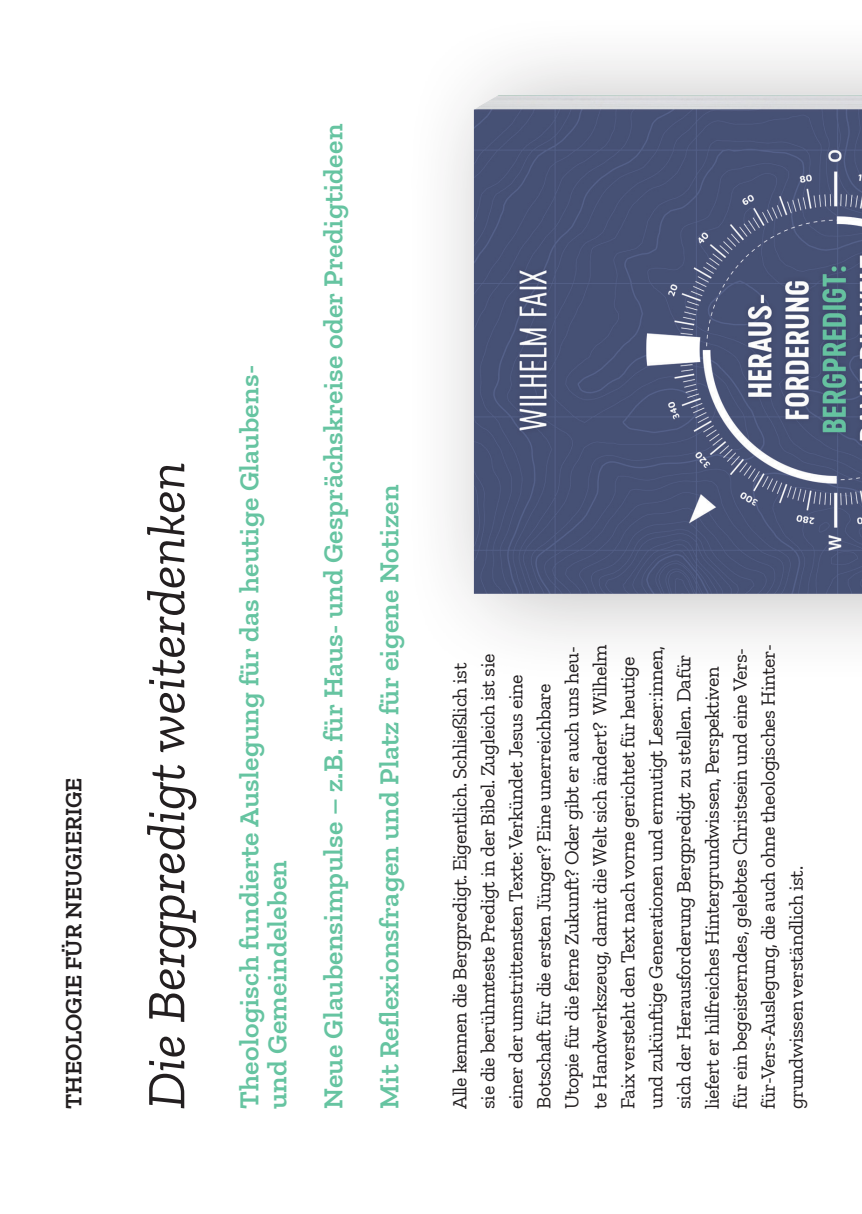
<style>
.page{position:relative;width:862px;height:1214px;background:#fff}
.page>*{position:absolute;margin:0;border:0;box-sizing:border-box;transform-origin:0 0}
.t1{font:italic 54px "Zilla Slab";color:#231f20}
.t2{font:600 28px/28px "Zilla Slab";letter-spacing:.01em;color:#66c4a1}
.t3{font:600 24px "Zilla Slab";color:#231f20}
.t4{font:20px/28px "Zilla Slab";letter-spacing:-.02em;color:#231f20}
</style>
<div class="page">
<img style="left:449px;top:58px;width:413px;height:565px">
<p class="t3" style="left:60px;top:1108px;width:333px;rotate:-90deg">THEOLOGIE FÜR NEUGIERIGE</p>
<h1 class="t1" style="left:137px;top:1108px;width:648px;rotate:-90deg">Die Bergpredigt weiterdenken</h1>
<h2 class="t2" style="left:235px;top:1108px;width:745px;rotate:-90deg">Theologisch fundierte Auslegung für das heutige Glaubens&shy;und Gemeindeleben</h2>
<h2 class="t2" style="left:305px;top:1108px;width:986px;line-height:56px;rotate:-90deg">Neue Glaubensimpulse – z.B. für Haus- und Gesprächskreise oder Predigtideen<br>Mit Reflexionsfragen und Platz für eigene Notizen</h2>
<p class="t4" style="left:446px;top:1108px;width:466px;rotate:-90deg">Alle kennen die Bergpredigt. Eigentlich. Schließlich ist sie die berühmteste Predigt in der Bibel. Zugleich ist sie einer der umstrittensten Texte: Verkündet Jesus eine Botschaft für die ersten Jünger? Eine unerreichbare Utopie für die ferne Zukunft? Oder gibt er auch uns heu&shy;te Handwerkszeug, damit die Welt sich ändert? Wilhelm Faix versteht den Text nach vorne gerichtet für heutige und zukünftige Generationen und ermutigt Leser:innen, sich der Herausforderung Bergpredigt zu stellen. Dafür liefert er hilfreiches Hintergrundwissen, Perspektiven für ein begeisterndes, gelebtes Christsein und eine Vers&shy;für-Vers-Auslegung, die auch ohne theologisches Hinter&shy;grundwissen verständlich ist.</p>
</div>
